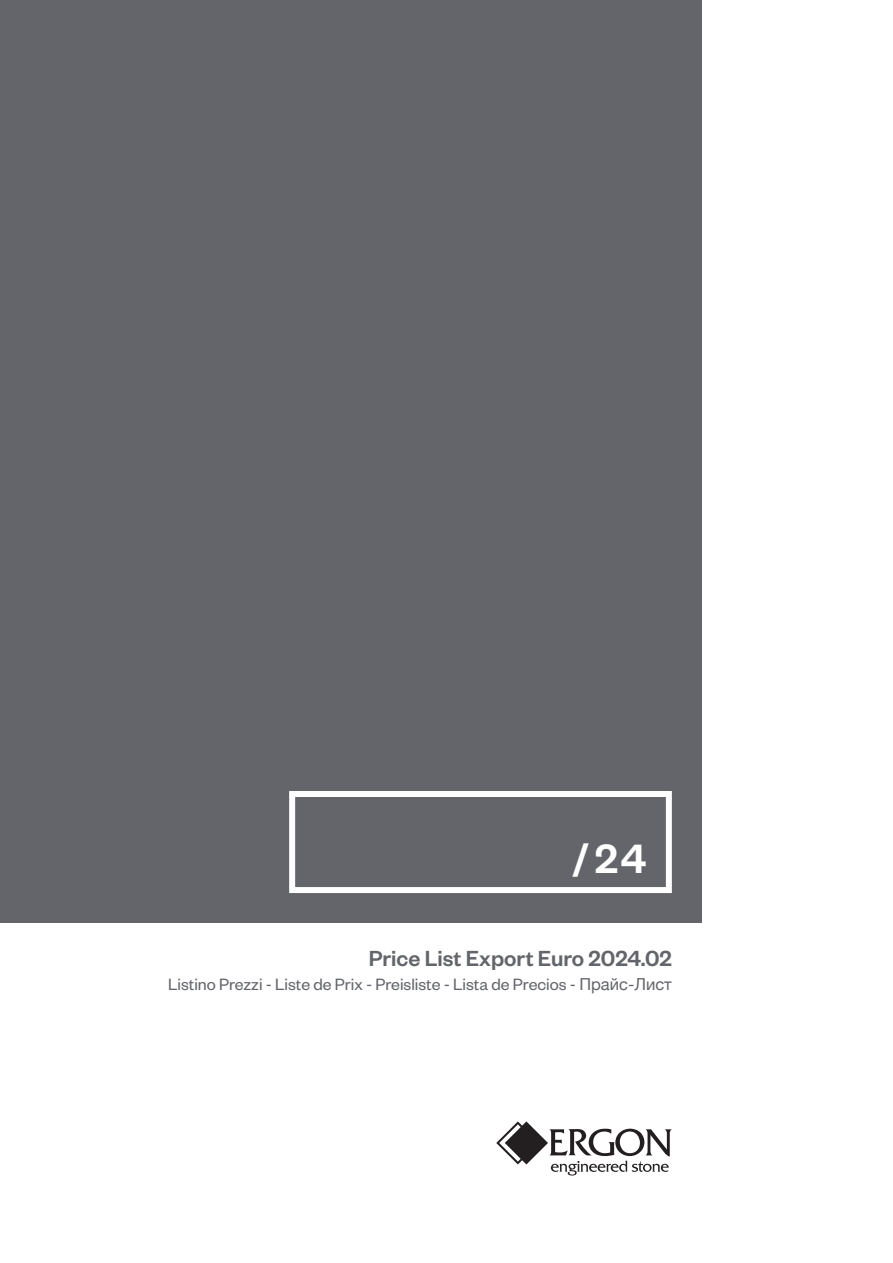
<style>
.page{position:relative;width:893px;height:1263px;background:#fff}
.page>*{position:absolute;margin:0;border:0;box-sizing:border-box;transform-origin:0 0}
.t1{font:500 45px "Founders Grotesk";color:#fff}
.t2{font:500 24px "Founders Grotesk";color:#63656a}
.t3{font:18px "Founders Grotesk";color:#63656a}
.s1{font-family:"Helvetica Neue";font-size:16.5px}
</style>
<div class="page">
<div style="left:0;top:0;width:702px;height:923px;background:#63656a"></div>
<div style="left:289px;top:791px;width:383px;height:102px;border:6px solid #fff"></div>
<svg style="left:496px;top:1121px;width:176px;height:54px"></svg>
<h1 class="t1" style="left:574px;top:831px;width:74px">/24</h1>
<h2 class="t2" style="left:369px;top:943px;width:305px">Price List Export Euro 2024.02</h2>
<p class="t3" style="left:168px;top:973px;width:505px">Listino Prezzi - Liste de Prix - Preisliste - Lista de Precios - <span class="s1">Прайс-Лист</span></p>
</div>
